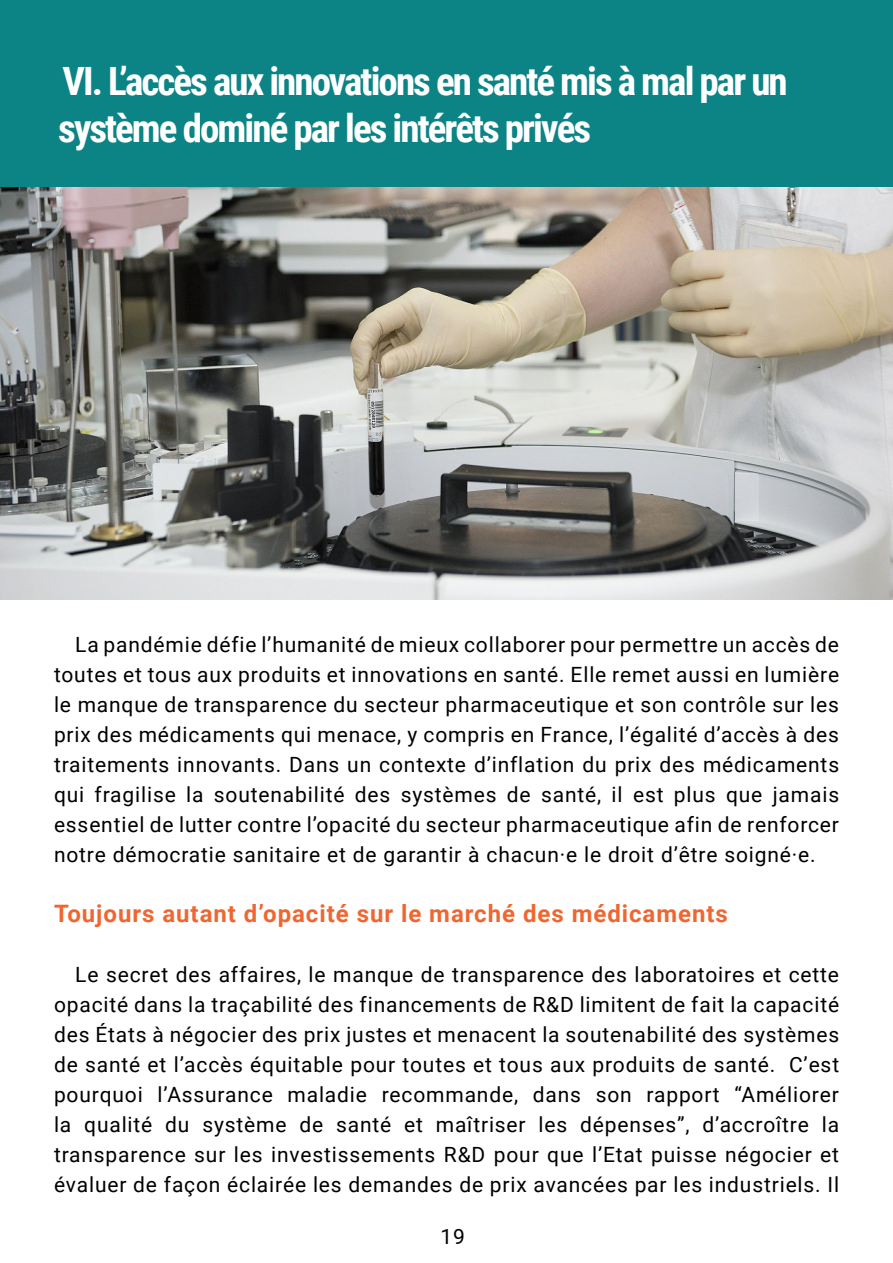
<style>
.page{position:relative;width:893px;height:1263px;background:#fff}
.page>*{position:absolute;margin:0;border:0;box-sizing:border-box;transform-origin:0 0}
.t1{font:700 39px/46.8px "Roboto Condensed";letter-spacing:-.05em;color:#fff}
.t2{font:700 24px "Roboto";letter-spacing:.04em;color:#f06630}
.t3{font:21px/30px "Roboto";letter-spacing:.04em;color:#000;text-align:justify}
</style>
<div class="page">
<div style="left:0;top:0;width:893px;height:187px;background:#0c8486"></div>
<img style="left:0;top:187px;width:893px;height:413px">
<h1 class="t1" style="left:58px;top:56px;width:731px">VI. L’accès aux innovations en santé mis à mal par un système dominé par les intérêts privés</h1>
<p class="t3" style="left:54px;top:628px;width:787px;text-indent:21px">La pandémie défie l’humanité de mieux collaborer pour permettre un accès de toutes et tous aux produits et innovations en santé. Elle remet aussi en lumière le manque de transparence du secteur pharmaceutique et son contrôle sur les prix des médicaments qui menace, y compris en France, l’égalité d’accès à des traitements innovants. Dans un contexte d’inflation du prix des médicaments qui fragilise la soutenabilité des systèmes de santé, il est plus que jamais essentiel de lutter contre l’opacité du secteur pharmaceutique afin de renforcer notre démocratie sanitaire et de garantir à chacun·e le droit d’être soigné·e.</p>
<p class="t2" style="left:54px;top:896px;width:675px">Toujours autant d’opacité sur le marché des médicaments</p>
<p class="t3" style="left:54px;top:958px;width:787px;text-indent:21px">Le secret des affaires, le manque de transparence des laboratoires et cette opacité dans la traçabilité des financements de R&amp;D limitent de fait la capacité des États à négocier des prix justes et menacent la soutenabilité des systèmes de santé et l’accès équitable pour toutes et tous aux produits de santé. C’est pourquoi l’Assurance maladie recommande, dans son rapport “Améliorer la qualité du système de santé et maîtriser les dépenses”, d’accroître la transparence sur les investissements R&amp;D pour que l’Etat puisse négocier et évaluer de façon éclairée les demandes de prix avancées par les industriels. Il</p>
<p class="t3" style="left:441px;top:1220px;width:26px">19</p>
</div>
